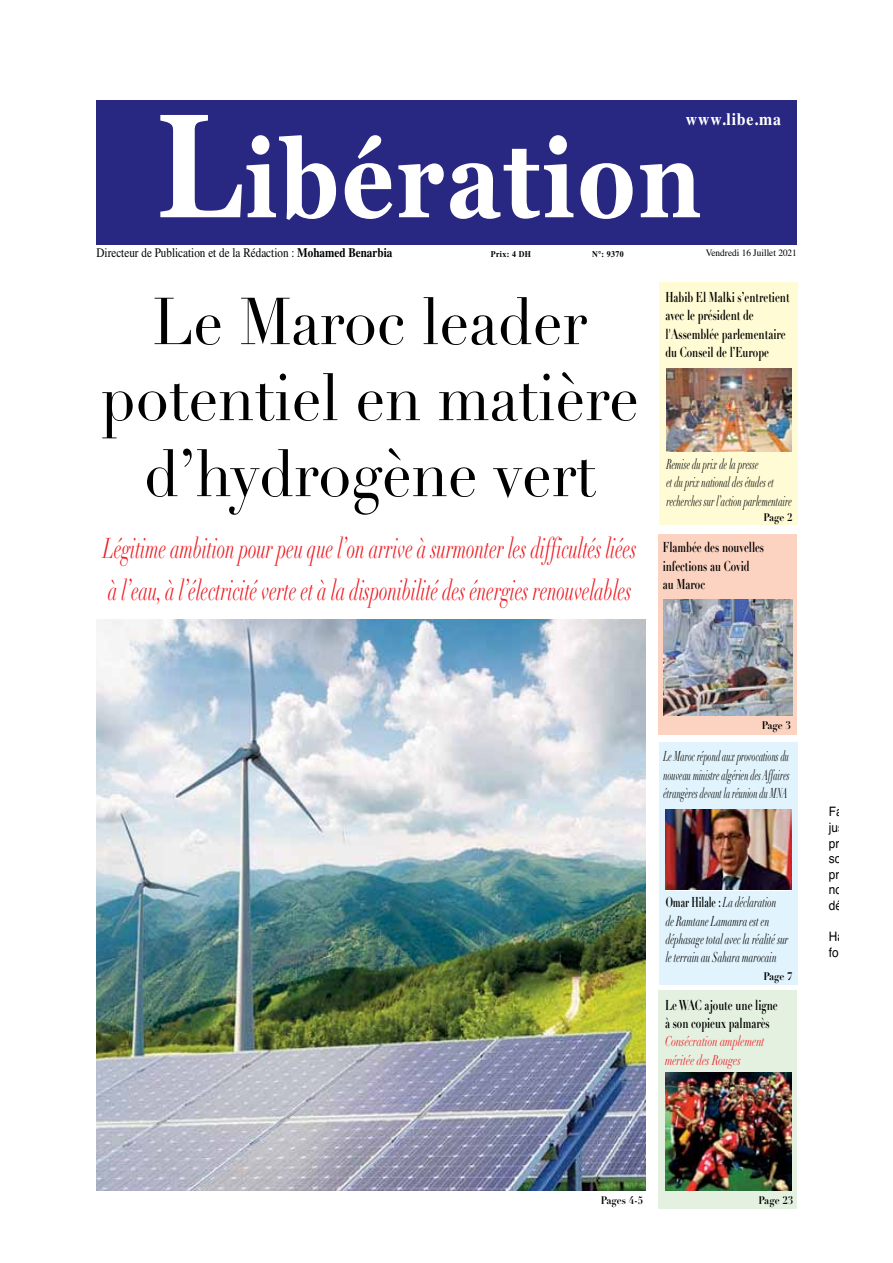
<style>
.page{position:relative;width:893px;height:1263px;background:#fff}
.page>*{position:absolute;margin:0;border:0;box-sizing:border-box;transform-origin:0 0}
.t1{font:700 108.6px "Georgia";color:#fff;scale:.85 1}
.t2{font:65.1px/76.1px "Didot";color:#000;text-align:center;scale:.91 1}
.t3{font:italic 28.2px/41.7px "Didot";color:#ed1d24;scale:.62 1}
.t4{font:700 17.4px "Times";color:#fff;scale:.91 1}
.t5{font:700 14.1px/18.5px "Didot";color:#000;scale:.69 1}
.t6{font:italic 14.1px/18.5px "Didot";color:#000;scale:.62 1}
.t7{font:italic 14.1px/18.5px "Didot";color:#000;text-align:justify;scale:.56 1}
.t8{font:italic 14.1px/18.5px "Didot";color:#000;scale:.58 1}
.t9{font:italic 14.1px/18.5px "Didot";color:#ed1d24;scale:.69 1}
.t10{font:13.05px "Times";color:#000;scale:.86 1}
.t11{font:13.05px/15.6px "Helvetica";color:#000;scale:.91 1}
.t12{font:700 10.8px "Didot";color:#000;scale:.91 1}
.t13{font:9.75px "Times";color:#000;scale:.95 1}
.t14{font:700 8.7px "Times";letter-spacing:.045em;color:#000;scale:.91 1}
.s1{font-size:147.6px}
.s2{font-weight:700}
.s3{font-weight:700;font-style:normal}
</style>
<div class="page">
<div style="left:97px;top:100px;width:700px;height:145px;background:#282781"></div>
<img style="left:96px;top:620px;width:549px;height:570px">
<div style="left:658px;top:990px;width:139px;height:219px;background:#e4f1e0"></div>
<img style="left:666px;top:1072px;width:126px;height:118px">
<div style="left:659px;top:282px;width:138px;height:242px;background:#fffcd5"></div>
<div style="left:659px;top:742px;width:139px;height:242px;background:#e1f4fd"></div>
<div style="left:658px;top:535px;width:139px;height:200px;background:#fcd3c1"></div>
<img style="left:666px;top:368px;width:125px;height:84px">
<img style="left:666px;top:809px;width:125px;height:81px">
<img style="left:663px;top:599px;width:129px;height:116px">
<p class="t4" style="left:686px;top:102px;width:106px">www.libe.ma</p>
<h1 class="t1" style="left:156px;top:98px;width:643px"><span class="s1">L</span>ibération</h1>
<p class="t10" style="left:97px;top:241px;width:346px">Directeur de Publication et de la Rédaction : <span class="s2">Mohamed Benarbia</span></p>
<h2 class="t2" style="left:101px;top:285px;width:593px">Le Maroc leader potentiel en matière ’d hydrogène vert</h2>
<h3 class="t3" style="left:103px;top:528px;width:862px">Légitime ambition pour peu que ‘l on arrive à surmonter les difficultés liées ‘ là e a u ’ là, électricité verte àe t la disponibilité des énergies renouvelables</h3>
<p class="t13" style="left:706px;top:244px;width:97px">Vendredi 16 Juillet 2021</p>
<p class="t14" style="left:491px;top:246px;width:46px">Prix: 4 DH</p>
<p class="t14" style="left:592px;top:246px;width:36px">N°: 9370</p>
<p class="t5" style="left:665px;top:288px;width:182px">Habib El Malki ’s entretient avec le président de<br>'l Assemblée parlementaire du Conseil de ’l Europe</p>
<p class="t8" style="left:666px;top:455px;width:218px">Remise du prix de la presse<br>et du prix national des études et recherches sur ’l action parlementaire</p>
<p class="t12" style="left:763px;top:510px;width:34px">Page 2</p>
<p class="t5" style="left:663px;top:538px;width:149px">Flambée des nouvelles infections au Covid au Maroc</p>
<p class="t12" style="left:762px;top:718px;width:34px">Page 3</p>
<p class="t7" style="left:663px;top:747px;width:227px">Le Maroc répond aux provocations du nouveau ministre algérien des Affaires étrangères devant la réunion du MNA</p>
<p class="t6" style="left:666px;top:893px;width:200px"><span class="s3">Omar Hilale :</span> La déclaration<br>de Ramtane Lamamra est en déphasage total avec la réalité sur le terrain au Sahara marocain</p>
<p class="t12" style="left:763px;top:969px;width:34px">Page 7</p>
<p class="t5" style="left:665px;top:995px;width:165px">Le WAC ajoute une ligne à son copieux palmarès</p>
<p class="t9" style="left:665px;top:1032px;width:146px">Consécration amplement méritée des Rouges</p>
<p class="t11" style="left:829px;top:804px;width:18px">Fa jus pr so pr no dé</p>
<p class="t11" style="left:829px;top:929px;width:18px">Ha fo</p>
<p class="t12" style="left:601px;top:1193px;width:48px">Pages 4-5</p>
<p class="t12" style="left:759px;top:1193px;width:40px">Page 23</p>
</div>
